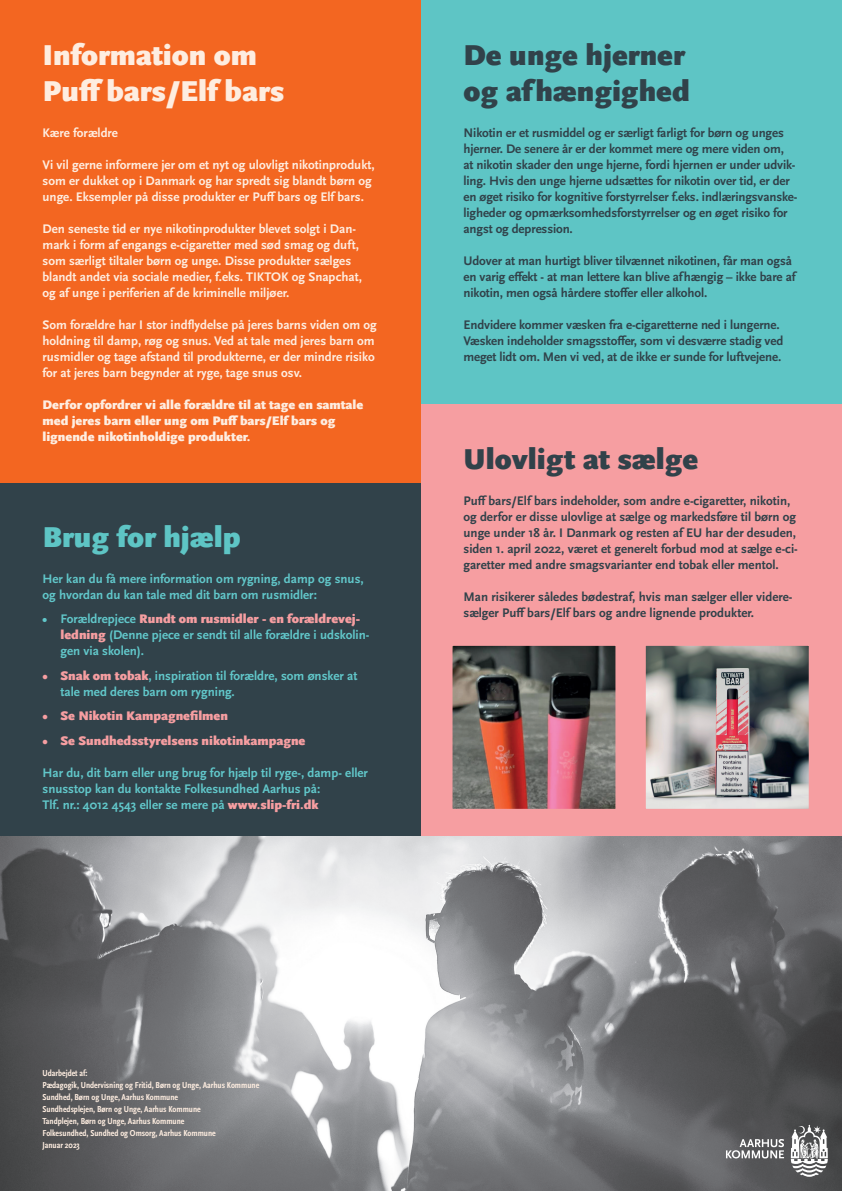
<style>
.page{position:relative;width:842px;height:1191px;background:#fff}
.page>*{position:absolute;margin:0;border:0;box-sizing:border-box;transform-origin:0 0}
.t1{font:900 30px/36px "Scala Sans OT";color:#31424a}
.t2{font:900 30px/36px "Scala Sans OT";color:#feede0}
.t3{font:900 30px "Scala Sans OT";color:#5ec5c5}
.t4{font:700 13px/16px "Scala Sans OT";letter-spacing:-.01em;color:#31424a}
.t5{font:700 13px/16px "Scala Sans OT";color:#feede0}
.t6{font:700 13px/16px "Scala Sans OT";color:#61c7ca}
.t7{font:900 13px/16px "Scala Sans OT";color:#feede0}
.t8{font:900 13px "Scala Sans OT";color:#f69ea1}
.t9{font:700 condensed 9px/12px "Scala Sans OT";color:#feede0}
.s1{font-weight:900;color:#f69ea1}
</style>
<div class="page">
<div style="left:421px;top:0;width:421px;height:482px;background:#5ec5c5"></div>
<div style="left:421px;top:404px;width:421px;height:434px;background:#f69ea1"></div>
<div style="left:0;top:480px;width:421px;height:358px;background:#31424a"></div>
<img style="left:0;top:836px;width:842px;height:355px">
<img style="left:647px;top:647px;width:161px;height:161px">
<div style="left:641px;top:641px;width:173px;height:173px;border:5px solid #f69ea1"></div>
<img style="left:453px;top:647px;width:161px;height:161px">
<div style="left:447px;top:641px;width:173px;height:173px;border:5px solid #f69ea1"></div>
<div style="left:0;top:0;width:421px;height:482px;background:#f36621"></div>
<svg style="left:791px;top:1124px;width:37px;height:52px"></svg>
<svg style="left:726px;top:1139px;width:58px;height:19px"></svg>
<h1 class="t2" style="left:43px;top:37px;width:243px">Information om<br>Puff bars/Elf bars</h1>
<p class="t5" style="left:43px;top:125px;width:77px">Kære forældre</p>
<p class="t5" style="left:43px;top:157px;width:334px">Vi vil gerne informere jer om et nyt og ulovligt nikotinprodukt, som er dukket op i Danmark og har spredt sig blandt børn og unge. Eksempler på disse produkter er Puff bars og Elf bars.</p>
<p class="t5" style="left:43px;top:221px;width:321px">Den seneste tid er nye nikotinprodukter blevet solgt i Dan&shy;mark i form af engangs e-cigaretter med sød smag og duft, som særligt tiltaler børn og unge. Disse produkter sælges blandt andet via sociale medier, f.eks. TIKTOK og Snapchat, og af unge i periferien af de kriminelle miljøer.</p>
<p class="t5" style="left:43px;top:317px;width:336px">Som forældre har I stor indflydelse på jeres barns viden om og holdning til damp, røg og snus. Ved at tale med jeres barn om rusmidler og tage afstand til produkterne, er der mindre risiko for at jeres barn begynder at ryge, tage snus osv.</p>
<p class="t7" style="left:43px;top:396px;width:322px">Derfor opfordrer vi alle forældre til at tage en samtale med jeres barn eller ung om Puff bars/Elf bars og lignende nikotinholdige produkter.</p>
<h1 class="t3" style="left:43px;top:519px;width:199px">Brug for hjælp</h1>
<p class="t6" style="left:43px;top:570px;width:323px">Her kan du få mere information om rygning, damp og snus, og hvordan du kan tale med dit barn om rusmidler:</p>
<p class="t6" style="left:61px;top:611px;width:310px;text-indent:-18px">• Forældrepjece <span class="s1">Rundt om rusmidler - en forældrevej&shy;ledning</span> (Denne pjece er sendt til alle forældre i udskolin&shy;gen via skolen).</p>
<p class="t6" style="left:61px;top:667px;width:298px;text-indent:-18px"><span class="s1">• Snak om tobak</span>, inspiration til forældre, som ønsker at tale med deres barn om rygning.</p>
<p class="t8" style="left:43px;top:708px;width:187px">• Se Nikotin Kampagnefilmen</p>
<p class="t8" style="left:43px;top:733px;width:264px">• Se Sundhedsstyrelsens nikotinkampagne</p>
<p class="t6" style="left:43px;top:764px;width:327px">Har du, dit barn eller ung brug for hjælp til ryge-, damp- eller snusstop kan du kontakte Folkesundhed Aarhus på:<br>Tlf. nr.: 4012 4543 eller se mere på <span class="s1">www.slip-fri.dk</span></p>
<h1 class="t1" style="left:463px;top:37px;width:228px">De unge hjerner og afhængighed</h1>
<p class="t4" style="left:463px;top:125px;width:335px">Nikotin er et rusmiddel og er særligt farligt for børn og unges hjerner. De senere år er der kommet mere og mere viden om,<br>at nikotin skader den unge hjerne, fordi hjernen er under udvik&shy;ling. Hvis den unge hjerne udsættes for nikotin over tid, er der en øget risiko for kognitive forstyrrelser f.eks. indlæringsvanske&shy;ligheder og opmærksomhedsforstyrrelser og en øget risiko for angst og depression.</p>
<p class="t4" style="left:463px;top:253px;width:333px">Udover at man hurtigt bliver tilvænnet nikotinen, får man også en varig effekt - at man lettere kan blive afhængig – ikke bare af nikotin, men også hårdere stoffer eller alkohol.</p>
<p class="t4" style="left:463px;top:317px;width:321px">Endvidere kommer væsken fra e-cigaretterne ned i lungerne.<br>Væsken indeholder smagsstoffer, som vi desværre stadig ved meget lidt om. Men vi ved, at de ikke er sunde for luftvejene.</p>
<h1 class="t1" style="left:463px;top:441px;width:236px">Ulovligt at sælge</h1>
<p class="t4" style="left:463px;top:492px;width:336px">Puff bars/Elf bars indeholder, som andre e-cigaretter, nikotin, og derfor er disse ulovlige at sælge og markedsføre til børn og unge under 18 år. I Danmark og resten af EU har der desuden, siden 1. april 2022, været et generelt forbud mod at sælge e-ci&shy;garetter med andre smagsvarianter end tobak eller mentol.</p>
<p class="t4" style="left:463px;top:588px;width:330px">Man risikerer således bødestraf, hvis man sælger eller videre&shy;sælger Puff bars/Elf bars og andre lignende produkter.</p>
<p class="t9" style="left:43px;top:1067px;width:218px">Udarbejdet af:<br>Pædagogik, Undervisning og Fritid, Børn og Unge, Aarhus Kommune Sundhed, Børn og Unge, Aarhus Kommune<br>Sundhedsplejen, Børn og Unge, Aarhus Kommune<br>Tandplejen, Børn og Unge, Aarhus Kommune<br>Folkesundhed, Sundhed og Omsorg, Aarhus Kommune<br>Januar 2023</p>
</div>
